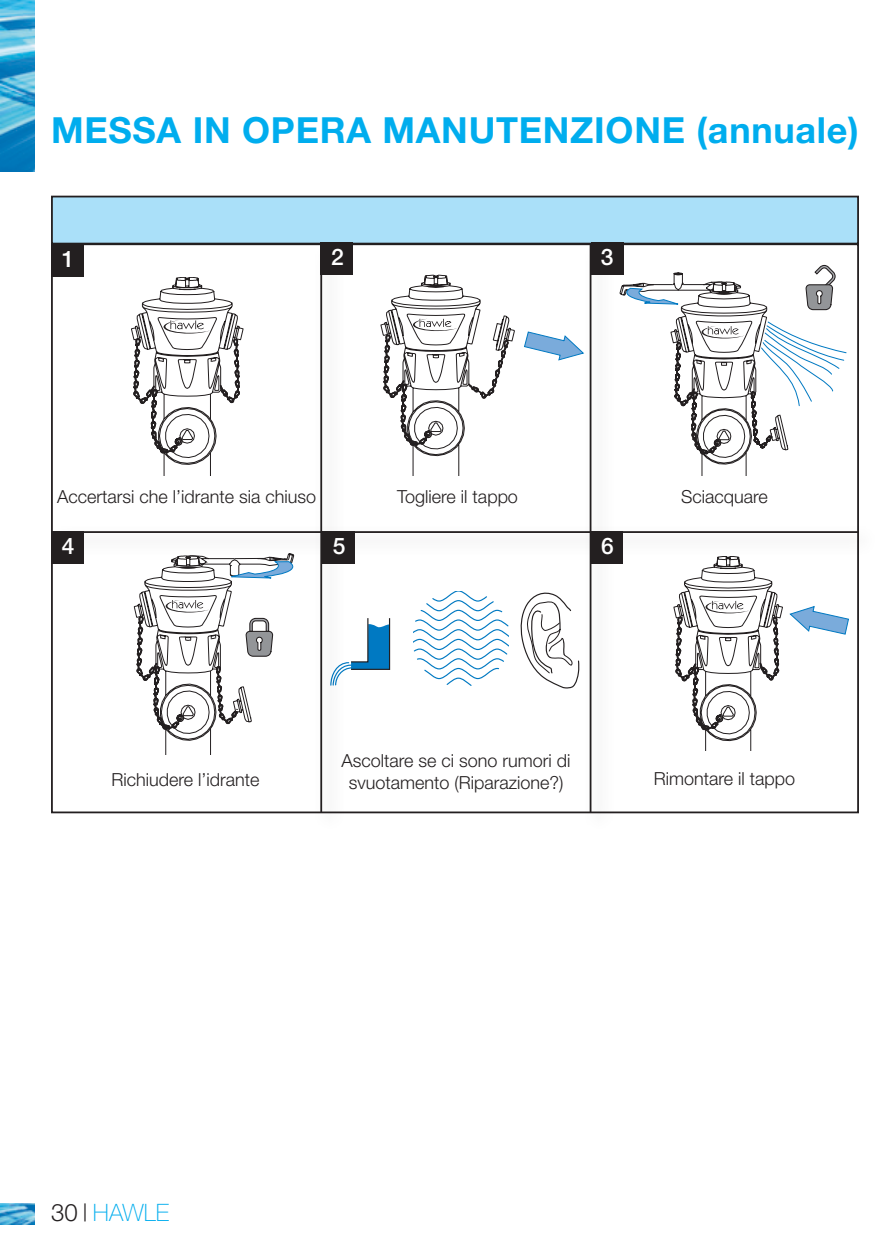
<style>
.page{position:relative;width:893px;height:1259px;background:#fff}
.page>*{position:absolute;margin:0;border:0;box-sizing:border-box;transform-origin:0 0}
.Titel_3{font:700 36px "Helvetica Neue LT Pro";letter-spacing:.02em;color:#00adee}
.t1{font:100 24px "Helvetica Neue LT Pro";color:#00adee}
.t2{font:500 22.8px "Helvetica Neue LT Pro";color:#fff}
.Beschreiben1{font:300 18px/21.6px "Helvetica Neue LT Pro";color:#231f20;text-align:center}
.s1{font-weight:300;color:#231f20}
.s2{font-weight:300;font-stretch:expanded;color:#231f20}
</style>
<div class="page">
<img style="left:0;top:0;width:34px;height:171px">
<img style="left:0;top:1203px;width:34px;height:22px">
<svg style="left:131px;top:277px;width:112px;height:199px"></svg>
<svg style="left:524px;top:331px;width:58px;height:30px"></svg>
<svg style="left:381px;top:275px;width:134px;height:201px"></svg>
<svg style="left:619px;top:264px;width:227px;height:212px"></svg>
<svg style="left:134px;top:558px;width:160px;height:196px"></svg>
<svg style="left:789px;top:606px;width:60px;height:29px"></svg>
<svg style="left:674px;top:558px;width:109px;height:192px"></svg>
<svg style="left:520px;top:592px;width:60px;height:97px"></svg>
<svg style="left:414px;top:591px;width:94px;height:95px"></svg>
<svg style="left:347px;top:618px;width:44px;height:52px"></svg>
<div style="left:52px;top:196px;width:806px;height:48px;background:#aae0f9"></div>
<div style="left:51px;top:196px;width:808px;height:48px;border:2px solid #231f20"></div>
<div style="left:45px;top:523px;width:836px;height:35px;background:#fbfbfb"></div>
<hr style="left:51px;top:531px;width:808px;height:2px;background:#231f20">
<div style="left:51px;top:244px;width:32px;height:32px;background:#231f20"></div>
<div style="left:51px;top:531px;width:32px;height:32px;background:#231f20"></div>
<div style="left:312px;top:238px;width:35px;height:597px;background:#fbfbfb"></div>
<hr style="left:320px;top:243px;width:2px;height:570px;background:#231f20">
<div style="left:582px;top:238px;width:34px;height:597px;background:#231f20;opacity:.3"></div>
<hr style="left:590px;top:243px;width:1px;height:570px;background:#231f20">
<div style="left:321px;top:243px;width:32px;height:32px;background:#231f20"></div>
<div style="left:322px;top:531px;width:32px;height:32px;background:#231f20"></div>
<div style="left:591px;top:243px;width:32px;height:32px;background:#231f20"></div>
<div style="left:590px;top:531px;width:33px;height:33px;background:#231f20"></div>
<p class="Titel_3" style="left:51px;top:108px;width:809px">MESSA IN OPERA MANUTENZIONE (annuale)</p>
<p class="t2" style="left:62px;top:245px;width:14px">1</p>
<p class="t2" style="left:331px;top:243px;width:14px">2</p>
<p class="t2" style="left:601px;top:243px;width:14px">3</p>
<p class="Beschreiben1" style="left:57px;top:485px;width:261px">Accertarsi che l’idrante sia chiuso</p>
<p class="t2" style="left:62px;top:532px;width:14px">4</p>
<p class="t2" style="left:333px;top:532px;width:14px">5</p>
<p class="Beschreiben1" style="left:397px;top:485px;width:122px">Togliere il tappo</p>
<p class="Beschreiben1" style="left:681px;top:485px;width:88px">Sciacquare</p>
<p class="t2" style="left:601px;top:532px;width:14px">6</p>
<p class="Beschreiben1" style="left:341px;top:750px;width:231px">Ascoltare se ci sono rumori di svuotamento (Riparazione?)</p>
<p class="Beschreiben1" style="left:111px;top:769px;width:150px">Richiudere l’idrante</p>
<p class="Beschreiben1" style="left:654px;top:767px;width:143px">Rimontare il tappo</p>
<h2 class="t1" style="left:51px;top:1198px;width:120px"><span class="s1">30</span> <span class="s2">|</span> HAWLE</h2>
</div>
